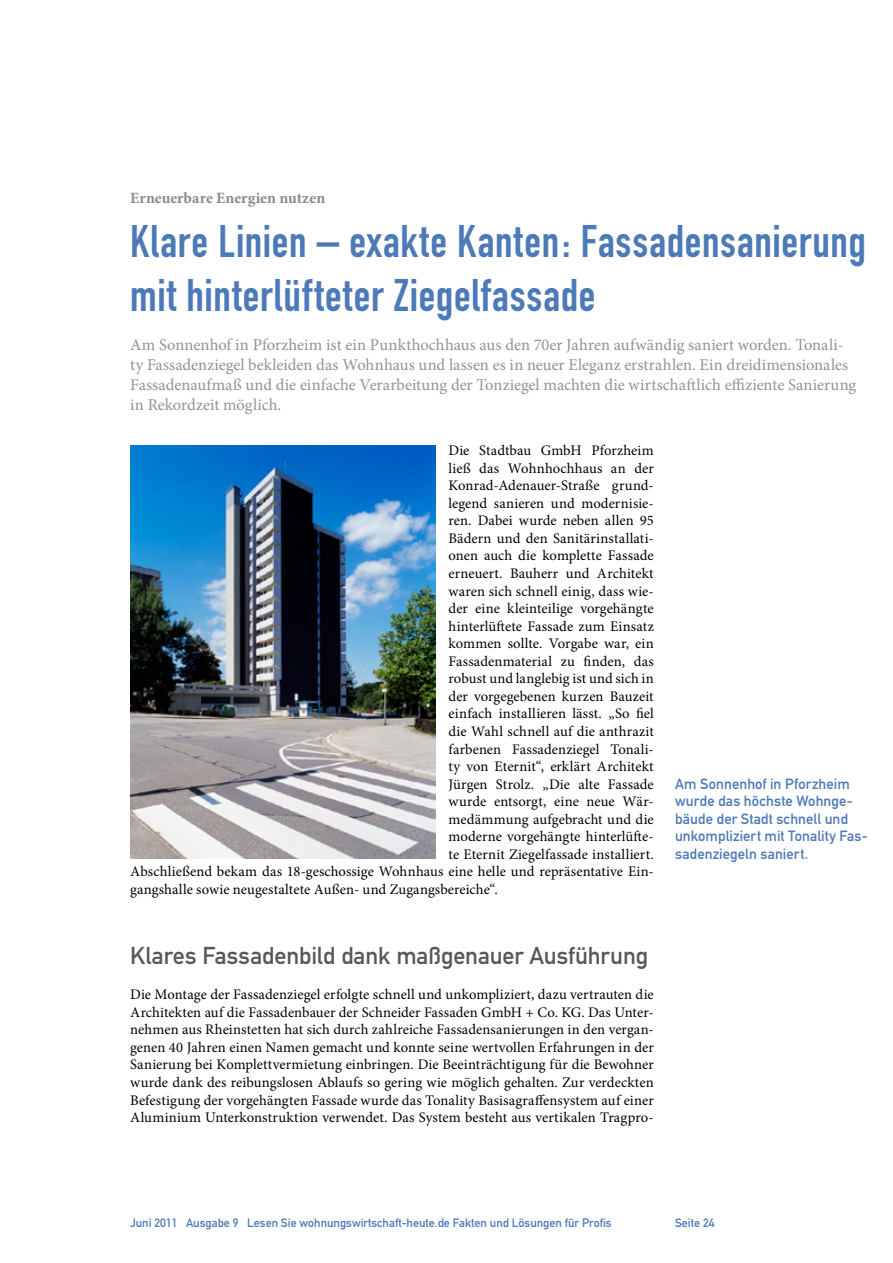
<style>
.page{position:relative;width:893px;height:1263px;background:#fff}
.page>*{position:absolute;margin:0;border:0;box-sizing:border-box;transform-origin:0 0}
.Überschrift_Groß{font:45px/54px "DIN Engschrift";letter-spacing:.02em;color:#4c79b7}
.Überschrift_Grau{font:24px "DIN Mittelschrift";letter-spacing:-.005em;color:#595858}
.Anlesetext{font:16.5px/19.8px "Minion Pro";color:#969190}
.Kategorie{font:700 15.75px "Minion Pro";color:#8e8988}
.Fließtext_erste_Zeil{font:14.7px/17.5px "Minion Pro";letter-spacing:.005em;color:#000;text-align:justify}
.Bildunterschrift{font:14.7px/17.5px "DIN Mittelschrift";letter-spacing:.005em;color:#4c79b7}
.t1{font:12px "DIN Mittelschrift";color:#4c79b7}
</style>
<div class="page">
<img style="left:130px;top:445px;width:306px;height:414px">
<p class="Kategorie" style="left:130px;top:187px;width:197px">Erneuerbare Energien nutzen</p>
<p class="Überschrift_Groß" style="left:130px;top:214px;width:737px">Klare Linien – exakte Kanten: Fassadensanierung mit hinterlüfteter Ziegelfassade</p>
<p class="Anlesetext" style="left:130px;top:335px;width:728px">Am Sonnenhof in Pforzheim ist ein Punkthochhaus aus den 70er Jahren aufwändig saniert worden. Tonali&shy;ty Fassadenziegel bekleiden das Wohnhaus und lassen es in neuer Eleganz erstrahlen. Ein dreidimensionales Fassadenaufmaß und die einfache Verarbeitung der Tonziegel machten die wirtschaftlich effiziente Sanierung in Rekordzeit möglich.</p>
<p class="Fließtext_erste_Zeil" style="left:449px;top:442px;width:207px">Die Stadtbau GmbH Pforzheim</p>
<p class="Fließtext_erste_Zeil" style="left:449px;top:459px;width:207px">ließ das Wohnhochhaus an der</p>
<p class="Fließtext_erste_Zeil" style="left:449px;top:477px;width:207px">Konrad-Adenauer-Straße grund-</p>
<p class="Fließtext_erste_Zeil" style="left:449px;top:494px;width:207px">legend sanieren und modernisie-</p>
<p class="Fließtext_erste_Zeil" style="left:449px;top:512px;width:207px">ren. Dabei wurde neben allen 95</p>
<p class="Fließtext_erste_Zeil" style="left:449px;top:529px;width:207px">Bädern und den Sanitärinstallati-</p>
<p class="Fließtext_erste_Zeil" style="left:449px;top:547px;width:207px">onen auch die komplette Fassade</p>
<p class="Fließtext_erste_Zeil" style="left:449px;top:565px;width:207px">erneuert. Bauherr und Architekt</p>
<p class="Fließtext_erste_Zeil" style="left:449px;top:582px;width:207px">waren sich schnell einig, dass wie-</p>
<p class="Fließtext_erste_Zeil" style="left:449px;top:600px;width:207px">der eine kleinteilige vorgehängte</p>
<p class="Fließtext_erste_Zeil" style="left:449px;top:617px;width:207px">hinterlüftete Fassade zum Einsatz</p>
<p class="Fließtext_erste_Zeil" style="left:449px;top:635px;width:207px">kommen sollte. Vorgabe war, ein</p>
<p class="Fließtext_erste_Zeil" style="left:449px;top:652px;width:207px">Fassadenmaterial zu finden, das</p>
<p class="Fließtext_erste_Zeil" style="left:449px;top:670px;width:207px">robust und langlebig ist und sich in</p>
<p class="Fließtext_erste_Zeil" style="left:449px;top:687px;width:207px">der vorgegebenen kurzen Bauzeit</p>
<p class="Fließtext_erste_Zeil" style="left:449px;top:705px;width:207px">einfach installieren lässt. „So fiel</p>
<p class="Fließtext_erste_Zeil" style="left:449px;top:723px;width:207px">die Wahl schnell auf die anthrazit</p>
<p class="Fließtext_erste_Zeil" style="left:449px;top:740px;width:207px">farbenen Fassadenziegel Tonali-</p>
<p class="Fließtext_erste_Zeil" style="left:449px;top:758px;width:207px">ty von Eternit“, erklärt Architekt</p>
<p class="Fließtext_erste_Zeil" style="left:449px;top:775px;width:207px">Jürgen Strolz. „Die alte Fassade</p>
<p class="Fließtext_erste_Zeil" style="left:449px;top:793px;width:207px">wurde entsorgt, eine neue Wär-</p>
<p class="Fließtext_erste_Zeil" style="left:449px;top:810px;width:207px">medämmung aufgebracht und die</p>
<p class="Fließtext_erste_Zeil" style="left:449px;top:828px;width:207px">moderne vorgehängte hinterlüfte-</p>
<p class="Fließtext_erste_Zeil" style="left:449px;top:845px;width:207px">te Eternit Ziegelfassade installiert.</p>
<p class="Fließtext_erste_Zeil" style="left:130px;top:863px;width:525px">Abschließend bekam das 18-geschossige Wohnhaus eine helle und repräsentative Ein-</p>
<p class="Fließtext_erste_Zeil" style="left:130px;top:880px;width:369px">gangshalle sowie neugestaltete Außen- und Zugangsbereiche“.</p>
<p class="Bildunterschrift" style="left:675px;top:775px;width:194px">Am Sonnenhof in Pforzheim wurde das höchste Wohnge&shy;bäude der Stadt schnell und unkompliziert mit Tonality Fas&shy;sadenziegeln saniert.</p>
<p class="Überschrift_Grau" style="left:130px;top:942px;width:519px">Klares Fassadenbild dank maßgenauer Ausführung</p>
<p class="Fließtext_erste_Zeil" style="left:130px;top:986px;width:525px">Die Montage der Fassadenziegel erfolgte schnell und unkompliziert, dazu vertrauten die Architekten auf die Fassadenbauer der Schneider Fassaden GmbH + Co. KG. Das Unter&shy;nehmen aus Rheinstetten hat sich durch zahlreiche Fassadensanierungen in den vergan&shy;genen 40 Jahren einen Namen gemacht und konnte seine wertvollen Erfahrungen in der Sanierung bei Komplettvermietung einbringen. Die Beeinträchtigung für die Bewohner wurde dank des reibungslosen Ablaufs so gering wie möglich gehalten. Zur verdeckten Befestigung der vorgehängten Fassade wurde das Tonality Basisagraffensystem auf einer Aluminium Unterkonstruktion verwendet. Das System besteht aus vertikalen Tragpro-</p>
<p class="t1" style="left:130px;top:1216px;width:483px">Juni 2011 Ausgabe 9 Lesen Sie wohnungswirtschaft-heute.de Fakten und Lösungen für Profis</p>
<p class="t1" style="left:675px;top:1216px;width:41px">Seite 24</p>
</div>
